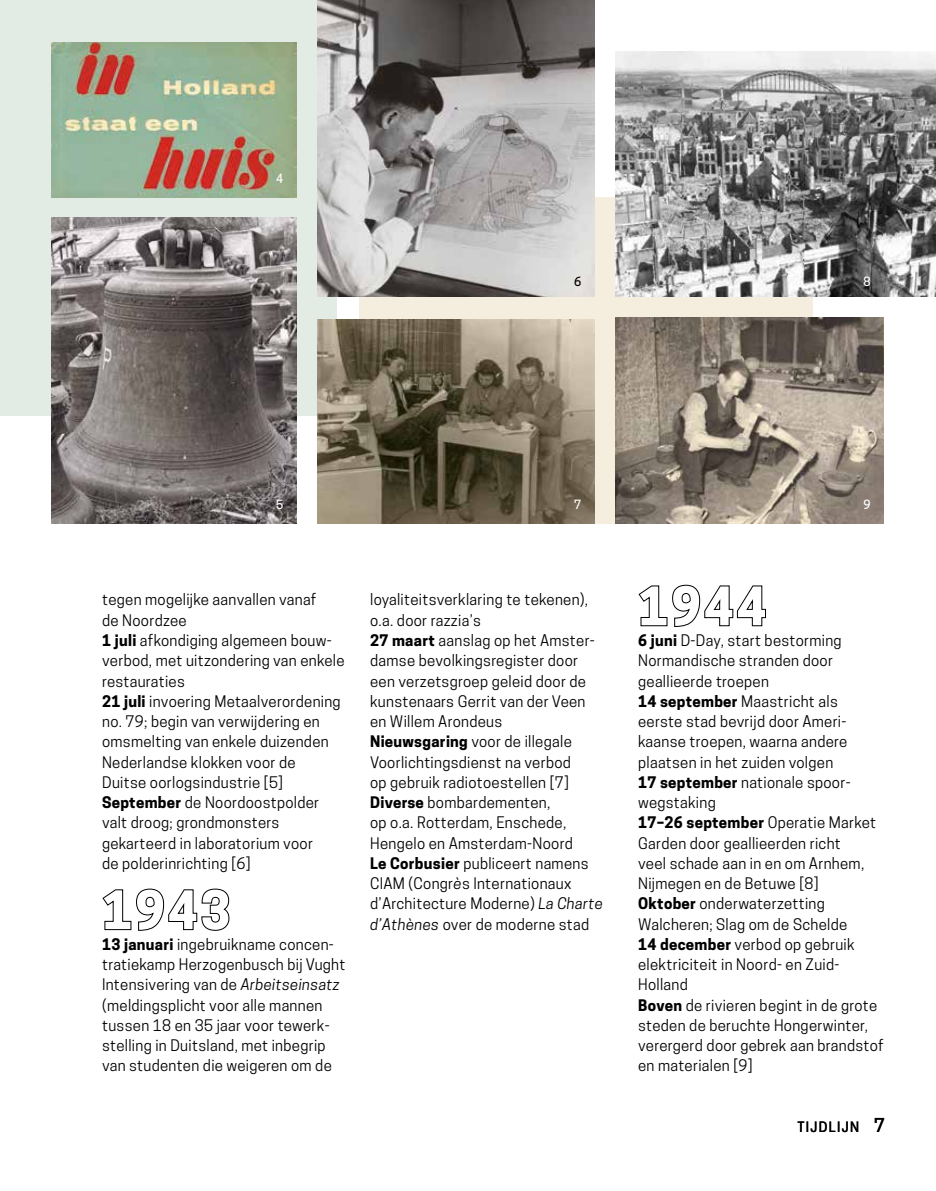
<style>
.page{position:relative;width:936px;height:1191px;background:#fff}
.page>*{position:absolute;margin:0;border:0;box-sizing:border-box;transform-origin:0 0}
.t1{font:15px/20.2px "Cooper Hewitt";letter-spacing:.02em;color:#000}
.t2{font:500 13.5px "Cooper Hewitt";letter-spacing:.1em;color:#000}
.t3{font:500 12px "Cooper Hewitt";color:#fff}
.t4{font:500 12px "Cooper Hewitt";color:#000}
.s1{font-weight:700}
.s2{font-style:italic}
.s3{font-size:18px}
</style>
<div class="page">
<div style="left:359px;top:197px;width:453px;height:326px;background:#f5eddd"></div>
<div style="left:0;top:0;width:336px;height:415px;background:#e2ebe4"></div>
<img style="left:317px;top:0;width:277px;height:297px">
<svg style="left:102px;top:888px;width:128px;height:43px"></svg>
<svg style="left:638px;top:584px;width:128px;height:43px"></svg>
<img style="left:51px;top:217px;width:245px;height:306px">
<img style="left:615px;top:318px;width:268px;height:205px">
<img style="left:615px;top:51px;width:320px;height:246px">
<img style="left:317px;top:320px;width:277px;height:203px">
<img style="left:51px;top:43px;width:245px;height:154px">
<p class="t3" style="left:276px;top:172px;width:9px">4</p>
<p class="t4" style="left:574px;top:274px;width:9px">6</p>
<p class="t3" style="left:863px;top:274px;width:9px">8</p>
<p class="t3" style="left:276px;top:497px;width:9px">5</p>
<p class="t3" style="left:574px;top:497px;width:9px">7</p>
<p class="t3" style="left:863px;top:497px;width:9px">9</p>
<p class="t1" style="left:102px;top:590px;width:244px">tegen mogelijke aanvallen vanaf<br>de Noordzee<br><span class="s1">1 juli</span> afkondiging algemeen bouw&shy;verbod, met uitzondering van enkele restauraties<br><span class="s1">21 juli</span> invoering Metaalverordening no. 79; begin van verwijdering en omsmelting van enkele duizenden<br>Nederlandse klokken voor de<br>Duitse oorlogsindustrie [5]<br><span class="s1">September</span> de Noordoostpolder valt droog; grondmonsters gekarteerd in laboratorium voor<br>de polderinrichting [6]</p>
<p class="t1" style="left:102px;top:934px;width:245px"><span class="s1">13 januari</span> ingebruikname concen&shy;tratiekamp Herzogenbusch bij Vught Intensivering van de <span class="s2">Arbeitseinsatz </span>(meldingsplicht voor alle mannen tussen 18 en 35 jaar voor tewerk&shy;stelling in Duitsland, met inbegrip van studenten die weigeren om de</p>
<p class="t1" style="left:370px;top:590px;width:234px">loyaliteitsverklaring te tekenen), o.a. door razzia’s<br><span class="s1">27 maart</span> aanslag op het Amster&shy;damse bevolkingsregister door een verzetsgroep geleid door de kunstenaars Gerrit van der Veen en Willem Arondeus<br><span class="s1">Nieuwsgaring</span> voor de illegale<br>Voorlichtingsdienst na verbod<br>op gebruik radiotoestellen [7]<br><span class="s1">Diverse</span> bombardementen,<br>op o.a. Rotterdam, Enschede,<br>Hengelo en Amsterdam-Noord<br><span class="s1">Le Corbusier</span> publiceert namens<br>CIAM (Congr<span class="s2">è</span>s Internationaux d’Architecture Moderne) <span class="s2">La Charte d’Athènes</span> over de moderne stad</p>
<p class="t1" style="left:638px;top:630px;width:247px"><span class="s1">6 juni</span> D-Day, start bestorming<br>Normandische stranden door geallieerde troepen<br><span class="s1">14 september</span> Maastricht als eerste stad bevrijd door Ameri&shy;kaanse troepen, waarna andere plaatsen in het zuiden volgen<br><span class="s1">17 september</span> nationale spoor&shy;wegstaking<br><span class="s1">17–26 september</span> Operatie Market<br>Garden door geallieerden richt<br>veel schade aan in en om Arnhem,<br>Nijmegen en de Betuwe [8]<br><span class="s1">Oktober</span> onderwaterzetting<br>Walcheren; Slag om de Schelde<br><span class="s1">14 december</span> verbod op gebruik elektriciteit in Noord- en Zuid-<br>Holland<br><span class="s1">Boven</span> de rivieren begint in de grote steden de beruchte Hongerwinter, verergerd door gebrek aan brandstof en materialen [9]</p>
<p class="t2" style="left:797px;top:1119px;width:89px">TIJDLIJN <span class="s3">7</span></p>
</div>
